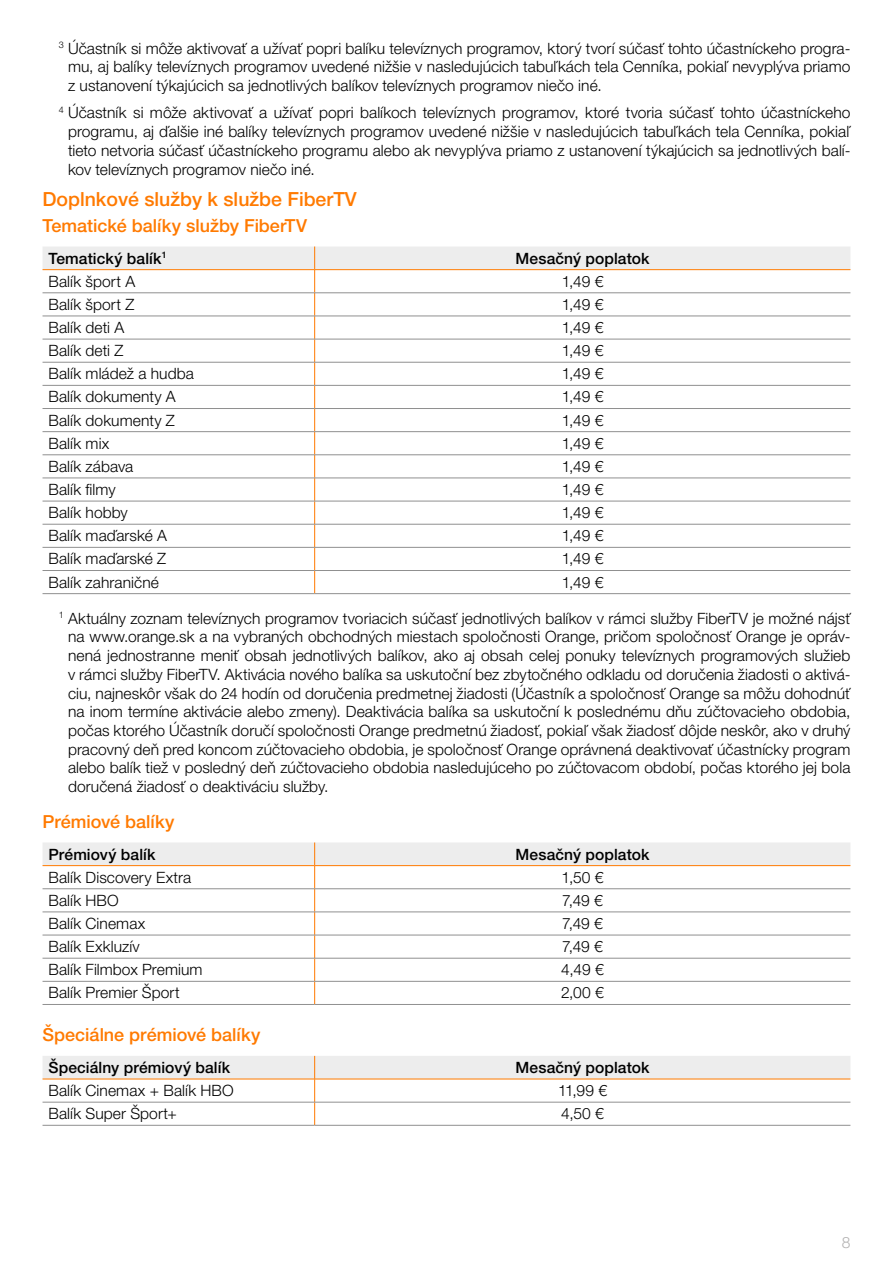
<style>
.page{position:relative;width:893px;height:1263px;background:#fff}
.page>*{position:absolute;margin:0;border:0;box-sizing:border-box;transform-origin:0 0}
.t1{font:500 19.5px "Helvetica Neue LT Pro";color:#ff7a00}
.t2{font:500 18px "Helvetica Neue LT Pro";color:#ff7a00}
.t3{font:300 15.6px/18.8px "Helvetica Neue LT Pro";letter-spacing:.005em;color:#000;text-align:justify}
.t4{font:500 15.6px "Helvetica Neue LT Pro";letter-spacing:.005em;color:#000}
.t5{font:300 15.6px "Helvetica Neue LT Pro";color:#b3b2b2}
</style>
<div class="page">
<svg style="left:43px;top:246px;width:807px;height:347px"></svg>
<hr style="left:43px;top:293px;width:272px;height:1px;background:#909090">
<hr style="left:315px;top:293px;width:535px;height:1px;background:#909090">
<hr style="left:43px;top:316px;width:272px;height:1px;background:#909090">
<hr style="left:315px;top:316px;width:535px;height:1px;background:#909090">
<hr style="left:43px;top:339px;width:272px;height:1px;background:#909090">
<hr style="left:315px;top:339px;width:535px;height:1px;background:#909090">
<hr style="left:43px;top:362px;width:272px;height:1px;background:#909090">
<hr style="left:315px;top:362px;width:535px;height:1px;background:#909090">
<hr style="left:43px;top:385px;width:272px;height:1px;background:#909090">
<hr style="left:315px;top:385px;width:535px;height:1px;background:#909090">
<hr style="left:43px;top:408px;width:272px;height:1px;background:#909090">
<hr style="left:315px;top:408px;width:535px;height:1px;background:#909090">
<hr style="left:43px;top:431px;width:272px;height:1px;background:#909090">
<hr style="left:315px;top:431px;width:535px;height:1px;background:#909090">
<hr style="left:43px;top:454px;width:272px;height:1px;background:#909090">
<hr style="left:315px;top:454px;width:535px;height:1px;background:#909090">
<hr style="left:43px;top:478px;width:272px;height:1px;background:#909090">
<hr style="left:315px;top:478px;width:535px;height:1px;background:#909090">
<hr style="left:43px;top:501px;width:272px;height:1px;background:#909090">
<hr style="left:315px;top:501px;width:535px;height:1px;background:#909090">
<hr style="left:43px;top:524px;width:272px;height:1px;background:#909090">
<hr style="left:315px;top:524px;width:535px;height:1px;background:#909090">
<hr style="left:43px;top:547px;width:272px;height:1px;background:#909090">
<hr style="left:315px;top:547px;width:535px;height:1px;background:#909090">
<hr style="left:43px;top:570px;width:272px;height:1px;background:#909090">
<hr style="left:315px;top:570px;width:535px;height:1px;background:#909090">
<hr style="left:43px;top:593px;width:272px;height:1px;background:#909090">
<hr style="left:315px;top:593px;width:535px;height:1px;background:#909090">
<svg style="left:43px;top:842px;width:807px;height:162px"></svg>
<hr style="left:43px;top:888px;width:272px;height:1px;background:#909090">
<hr style="left:315px;top:888px;width:535px;height:1px;background:#909090">
<hr style="left:43px;top:912px;width:272px;height:1px;background:#909090">
<hr style="left:315px;top:912px;width:535px;height:1px;background:#909090">
<hr style="left:43px;top:935px;width:272px;height:1px;background:#909090">
<hr style="left:315px;top:935px;width:535px;height:1px;background:#909090">
<hr style="left:43px;top:958px;width:272px;height:1px;background:#909090">
<hr style="left:315px;top:958px;width:535px;height:1px;background:#909090">
<hr style="left:43px;top:981px;width:272px;height:1px;background:#909090">
<hr style="left:315px;top:981px;width:535px;height:1px;background:#909090">
<hr style="left:43px;top:1004px;width:272px;height:1px;background:#909090">
<hr style="left:315px;top:1004px;width:535px;height:1px;background:#909090">
<svg style="left:43px;top:1056px;width:807px;height:69px"></svg>
<hr style="left:43px;top:1102px;width:272px;height:1px;background:#909090">
<hr style="left:315px;top:1102px;width:535px;height:1px;background:#909090">
<hr style="left:43px;top:1125px;width:272px;height:1px;background:#909090">
<hr style="left:315px;top:1125px;width:535px;height:1px;background:#909090">
<p class="t3" style="left:68px;top:38px;width:784px;text-indent:-9px"><sup>3</sup> Účastník si môže aktivovať a užívať popri balíku televíznych programov, ktorý tvorí súčasť tohto účastníckeho progra&shy;mu, aj balíky televíznych programov uvedené nižšie v nasledujúcich tabuľkách tela Cenníka, pokiaľ nevyplýva priamo z ustanovení týkajúcich sa jednotlivých balíkov televíznych programov niečo iné.</p>
<p class="t3" style="left:68px;top:103px;width:784px;text-indent:-9px"><sup>4</sup> Účastník si môže aktivovať a užívať popri balíkoch televíznych programov, ktoré tvoria súčasť tohto účastníckeho programu, aj ďalšie iné balíky televíznych programov uvedené nižšie v nasledujúcich tabuľkách tela Cenníka, pokiaľ tieto netvoria súčasť účastníckeho programu alebo ak nevyplýva priamo z ustanovení týkajúcich sa jednotlivých balí&shy;kov televíznych programov niečo iné.</p>
<p class="t1" style="left:43px;top:188px;width:316px">Doplnkové služby k službe FiberTV</p>
<p class="t2" style="left:43px;top:215px;width:266px">Tematické balíky služby FiberTV</p>
<p class="t4" style="left:49px;top:249px;width:120px">Tematický balík<sup>1</sup></p>
<p class="t4" style="left:516px;top:249px;width:135px">Mesačný poplatok</p>
<p class="t3" style="left:49px;top:272px;width:88px">Balík šport A</p>
<p class="t3" style="left:562px;top:272px;width:43px">1,49 €</p>
<p class="t3" style="left:49px;top:295px;width:87px">Balík šport Z</p>
<p class="t3" style="left:562px;top:295px;width:43px">1,49 €</p>
<p class="t3" style="left:49px;top:318px;width:77px">Balík deti A</p>
<p class="t3" style="left:562px;top:318px;width:43px">1,49 €</p>
<p class="t3" style="left:49px;top:341px;width:76px">Balík deti Z</p>
<p class="t3" style="left:562px;top:341px;width:43px">1,49 €</p>
<p class="t3" style="left:49px;top:364px;width:147px">Balík mládež a hudba</p>
<p class="t3" style="left:562px;top:364px;width:43px">1,49 €</p>
<p class="t3" style="left:49px;top:387px;width:129px">Balík dokumenty A</p>
<p class="t3" style="left:562px;top:387px;width:43px">1,49 €</p>
<p class="t3" style="left:49px;top:410px;width:128px">Balík dokumenty Z</p>
<p class="t3" style="left:562px;top:410px;width:43px">1,49 €</p>
<p class="t3" style="left:49px;top:433px;width:62px">Balík mix</p>
<p class="t3" style="left:562px;top:433px;width:43px">1,49 €</p>
<p class="t3" style="left:49px;top:457px;width:86px">Balík zábava</p>
<p class="t3" style="left:562px;top:457px;width:43px">1,49 €</p>
<p class="t3" style="left:49px;top:480px;width:69px">Balík filmy</p>
<p class="t3" style="left:562px;top:480px;width:43px">1,49 €</p>
<p class="t3" style="left:49px;top:503px;width:81px">Balík hobby</p>
<p class="t3" style="left:562px;top:503px;width:43px">1,49 €</p>
<p class="t3" style="left:49px;top:526px;width:120px">Balík maďarské A</p>
<p class="t3" style="left:562px;top:526px;width:43px">1,49 €</p>
<p class="t3" style="left:49px;top:549px;width:119px">Balík maďarské Z</p>
<p class="t3" style="left:562px;top:549px;width:43px">1,49 €</p>
<p class="t3" style="left:49px;top:572px;width:112px">Balík zahraničné</p>
<p class="t3" style="left:562px;top:572px;width:43px">1,49 €</p>
<p class="t3" style="left:68px;top:608px;width:784px;text-indent:-9px"><sup>1</sup> Aktuálny zoznam televíznych programov tvoriacich súčasť jednotlivých balíkov v rámci služby FiberTV je možné nájsť na www.orange.sk a na vybraných obchodných miestach spoločnosti Orange, pričom spoločnosť Orange je opráv&shy;nená jednostranne meniť obsah jednotlivých balíkov, ako aj obsah celej ponuky televíznych programových služieb v rámci služby FiberTV. Aktivácia nového balíka sa uskutoční bez zbytočného odkladu od doručenia žiadosti o aktivá&shy;ciu, najneskôr však do 24 hodín od doručenia predmetnej žiadosti (Účastník a spoločnosť Orange sa môžu dohodnúť na inom termíne aktivácie alebo zmeny). Deaktivácia balíka sa uskutoční k poslednému dňu zúčtovacieho obdobia, počas ktorého Účastník doručí spoločnosti Orange predmetnú žiadosť, pokiaľ však žiadosť dôjde neskôr, ako v druhý pracovný deň pred koncom zúčtovacieho obdobia, je spoločnosť Orange oprávnená deaktivovať účastnícky program alebo balík tiež v posledný deň zúčtovacieho obdobia nasledujúceho po zúčtovacom období, počas ktorého jej bola doručená žiadosť o deaktiváciu služby.</p>
<p class="t2" style="left:43px;top:811px;width:134px">Prémiové balíky</p>
<p class="t4" style="left:49px;top:845px;width:109px">Prémiový balík</p>
<p class="t4" style="left:516px;top:845px;width:135px">Mesačný poplatok</p>
<p class="t3" style="left:49px;top:867px;width:144px">Balík Discovery Extra</p>
<p class="t3" style="left:562px;top:867px;width:43px">1,50 €</p>
<p class="t3" style="left:49px;top:891px;width:72px">Balík HBO</p>
<p class="t3" style="left:562px;top:891px;width:42px">7,49 €</p>
<p class="t3" style="left:49px;top:914px;width:98px">Balík Cinemax</p>
<p class="t3" style="left:562px;top:914px;width:42px">7,49 €</p>
<p class="t3" style="left:49px;top:937px;width:93px">Balík Exkluzív</p>
<p class="t3" style="left:562px;top:937px;width:42px">7,49 €</p>
<p class="t3" style="left:49px;top:960px;width:155px">Balík Filmbox Premium</p>
<p class="t3" style="left:561px;top:960px;width:44px">4,49 €</p>
<p class="t3" style="left:49px;top:983px;width:133px">Balík Premier Šport</p>
<p class="t3" style="left:561px;top:983px;width:44px">2,00 €</p>
<p class="t2" style="left:43px;top:1024px;width:220px">Špeciálne prémiové balíky</p>
<p class="t4" style="left:49px;top:1058px;width:183px">Špeciálny prémiový balík</p>
<p class="t4" style="left:516px;top:1058px;width:135px">Mesačný poplatok</p>
<p class="t3" style="left:49px;top:1081px;width:187px">Balík Cinemax + Balík HBO</p>
<p class="t3" style="left:558px;top:1081px;width:50px">11,99 €</p>
<p class="t3" style="left:49px;top:1104px;width:130px">Balík Super Šport+</p>
<p class="t3" style="left:561px;top:1104px;width:44px">4,50 €</p>
<p class="t5" style="left:842px;top:1233px;width:10px">8</p>
</div>
